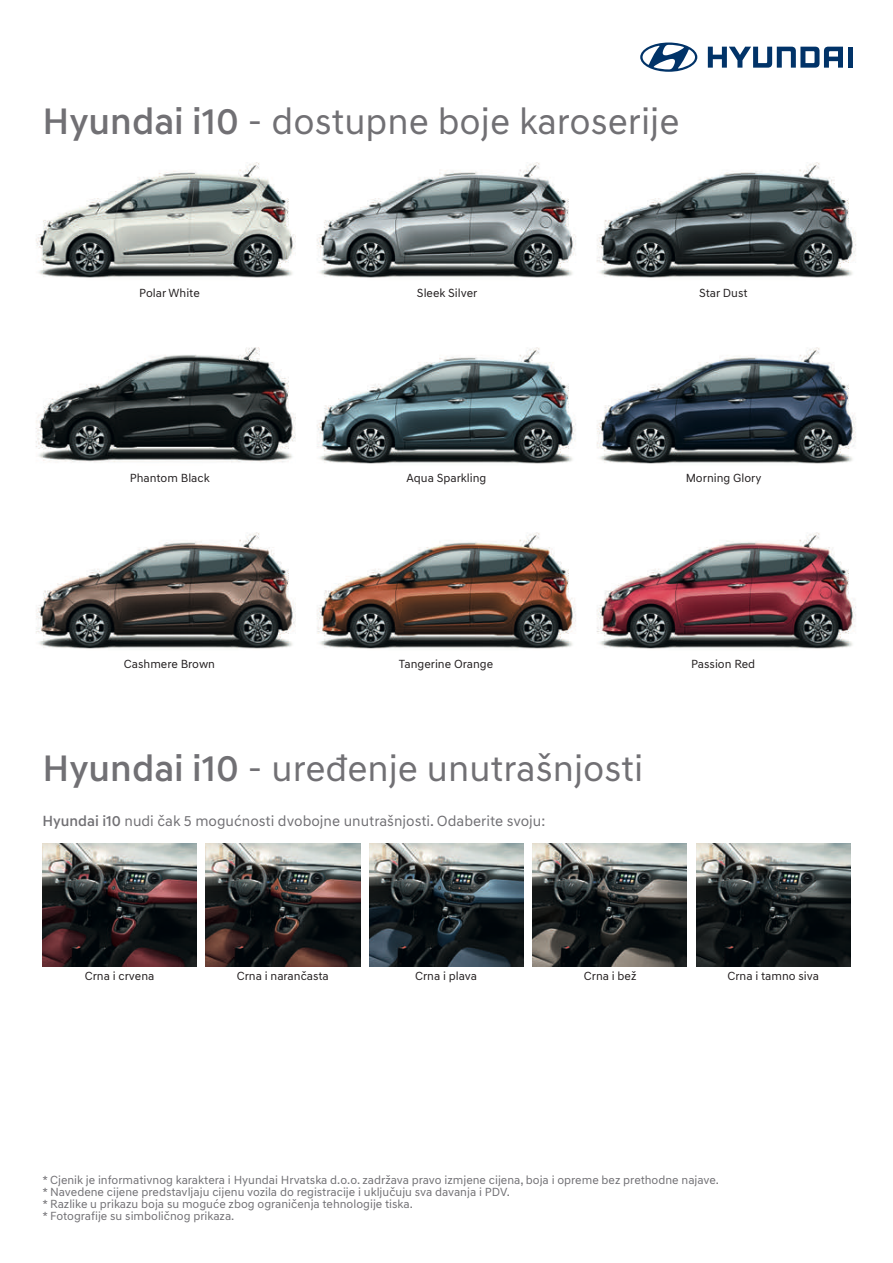
<style>
.page{position:relative;width:893px;height:1263px;background:#fff}
.page>*{position:absolute;margin:0;border:0;box-sizing:border-box;transform-origin:0 0}
.t1{font:37.5px "Hyundai Sans Text";color:#717074}
.t2{font:15px "Hyundai Sans Text";color:#717074}
.t3{font:12px/12px "Hyundai Sans Text";color:#717074}
.t4{font:12px "Hyundai Sans Text";color:#231f20}
.s1{font-weight:500}
</style>
<div class="page">
<img style="left:36px;top:162px;width:260px;height:116px">
<img style="left:597px;top:162px;width:259px;height:116px">
<img style="left:317px;top:162px;width:259px;height:116px">
<img style="left:36px;top:347px;width:260px;height:116px">
<img style="left:597px;top:347px;width:259px;height:117px">
<img style="left:317px;top:347px;width:259px;height:117px">
<img style="left:36px;top:532px;width:260px;height:117px">
<img style="left:596px;top:532px;width:260px;height:117px">
<img style="left:317px;top:532px;width:259px;height:117px">
<img style="left:206px;top:843px;width:154px;height:123px">
<img style="left:43px;top:843px;width:154px;height:123px">
<img style="left:369px;top:843px;width:154px;height:123px">
<img style="left:532px;top:843px;width:155px;height:123px">
<img style="left:696px;top:843px;width:154px;height:123px">
<svg style="left:708px;top:47px;width:135px;height:21px"></svg>
<div style="left:848px;top:47px;width:5px;height:21px;background:#013368"></div>
<svg style="left:640px;top:43px;width:57px;height:29px"></svg>
<h1 class="t1" style="left:43px;top:99px;width:639px"><span class="s1">Hyundai i10</span> - dostupne boje karoserije</h1>
<p class="t4" style="left:139px;top:286px;width:62px">Polar White</p>
<p class="t4" style="left:417px;top:286px;width:62px">Sleek Silver</p>
<p class="t4" style="left:699px;top:286px;width:50px">Star Dust</p>
<p class="t4" style="left:130px;top:471px;width:81px">Phantom Black</p>
<p class="t4" style="left:407px;top:471px;width:81px">Aqua Sparkling</p>
<p class="t4" style="left:686px;top:471px;width:77px">Morning Glory</p>
<p class="t4" style="left:124px;top:656px;width:93px">Cashmere Brown</p>
<p class="t4" style="left:399px;top:656px;width:96px">Tangerine Orange</p>
<p class="t4" style="left:691px;top:656px;width:66px">Passion Red</p>
<h1 class="t1" style="left:43px;top:746px;width:602px"><span class="s1">Hyundai i10</span> - uređenje unutrašnjosti</h1>
<p class="t2" style="left:43px;top:811px;width:504px"><span class="s1">Hyundai i10</span> nudi čak 5 mogućnosti dvobojne unutrašnjosti. Odaberite svoju:</p>
<p class="t4" style="left:85px;top:969px;width:71px">Crna i crvena</p>
<p class="t4" style="left:237px;top:969px;width:94px">Crna i narančasta</p>
<p class="t4" style="left:415px;top:969px;width:63px">Crna i plava</p>
<p class="t4" style="left:584px;top:969px;width:54px">Crna i bež</p>
<p class="t4" style="left:727px;top:969px;width:93px">Crna i tamno siva</p>
<p class="t3" style="left:43px;top:1174px;width:678px">* Cjenik je informativnog karaktera i Hyundai Hrvatska d.o.o. zadržava pravo izmjene cijena, boja i opreme bez prethodne najave. * Navedene cijene predstavljaju cijenu vozila do registracije i uključuju sva davanja i PDV.<br>* Razlike u prikazu boja su moguće zbog ograničenja tehnologije tiska.<br>* Fotografije su simboličnog prikaza.</p>
</div>
